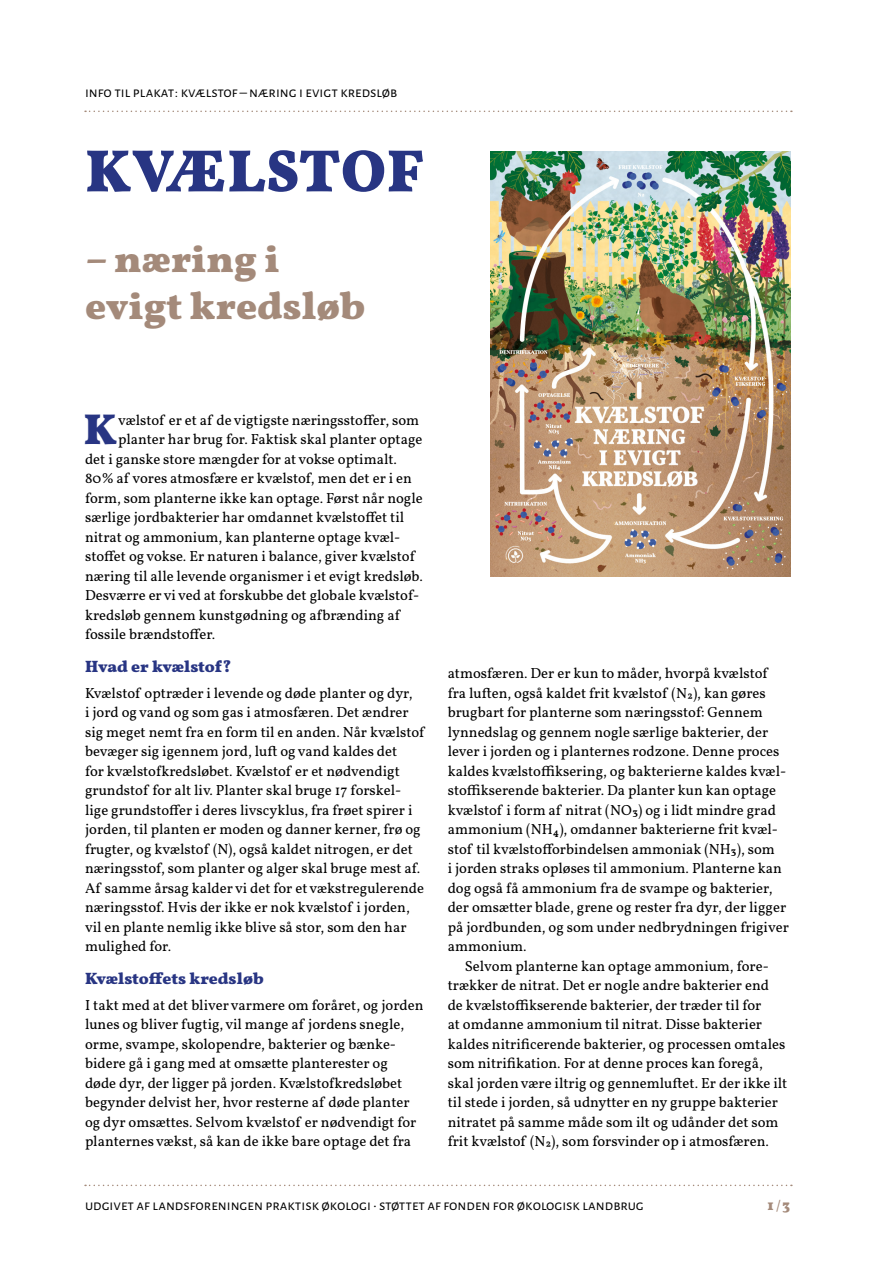
<style>
.page{position:relative;width:893px;height:1263px;background:#fff}
.page>*{position:absolute;margin:0;border:0;box-sizing:border-box;transform-origin:0 0}
.t1{font:700 60px "Vollkorn";letter-spacing:.01em;color:#283583}
.t2{font:700 43.35px "Vollkorn";color:#283583}
.t3{font:700 39px/46.8px "Vollkorn";color:#a48a7a}
.t4{font:700 16.5px "Vollkorn";color:#283583}
.t5{font:15px "Alegreya Sans SC";color:#000}
.t6{font:700 15px "Vollkorn";color:#a48a7a}
.t7{font:14.7px/19.5px "Vollkorn";color:#000}
.s1{font-family:"Alegreya Sans SC";font-weight:400}
</style>
<div class="page">
<svg style="left:85px;top:1184px;width:707px;height:2px"></svg>
<svg style="left:85px;top:111px;width:707px;height:1px"></svg>
<img style="left:490px;top:152px;width:301px;height:425px">
<p class="t5" style="left:85px;top:82px;width:314px">info til plakat: kvælstof – næring i evigt kredsløb</p>
<h1 class="t1" style="left:85px;top:132px;width:340px">Kvælstof</h1>
<h3 class="t3" style="left:85px;top:238px;width:282px">– næring i evigt kredsløb</h3>
<h2 class="t2" style="left:84px;top:401px;width:35px">K</h2>
<p class="t7" style="left:118px;top:410px;width:303px">vælstof er et af de vigtigste næringsstoffer, som</p>
<p class="t7" style="left:118px;top:430px;width:306px">planter har brug for. Faktisk skal planter optage</p>
<p class="t7" style="left:85px;top:450px;width:313px">det i ganske store mængder for at vokse optimalt.</p>
<p class="t7" style="left:85px;top:469px;width:328px">80% af vores atmosfære er kvælstof, men det er i en</p>
<p class="t7" style="left:85px;top:489px;width:339px">form, som planterne ikke kan optage. Først når nogle</p>
<p class="t7" style="left:85px;top:508px;width:321px">særlige jordbakterier har omdannet kvælstoffet til</p>
<p class="t7" style="left:85px;top:528px;width:317px">nitrat og ammonium, kan planterne optage kvæl-</p>
<p class="t7" style="left:85px;top:547px;width:331px">stoffet og vokse. Er naturen i balance, giver kvælstof</p>
<p class="t7" style="left:85px;top:567px;width:339px">næring til alle levende organismer i et evigt kredsløb.</p>
<p class="t7" style="left:85px;top:586px;width:336px">Desværre er vi ved at forskubbe det globale kvælstof-</p>
<p class="t7" style="left:85px;top:606px;width:316px">kredsløb gennem kunstgødning og afbrænding af</p>
<p class="t7" style="left:85px;top:625px;width:132px">fossile brændstoffer.</p>
<p class="t4" style="left:85px;top:655px;width:147px">Hvad er kvælstof?</p>
<p class="t7" style="left:85px;top:683px;width:341px">Kvælstof optræder i levende og døde planter og dyr,<br>i jord og vand og som gas i atmosfæren. Det ændrer sig meget nemt fra en form til en anden. Når kvælstof bevæger sig igennem jord, luft og vand kaldes det<br>for kvælstofkredsløbet. Kvælstof er et nødvendigt grundstof for alt liv. Planter skal bruge 17 forskel&shy;lige grundstoffer i deres livscyklus, fra frøet spirer i jorden, til planten er moden og danner kerner, frø og frugter, og kvælstof (N), også kaldet nitrogen, er det næringsstof, som planter og alger skal bruge mest af.<br>Af samme årsag kalder vi det for et vækstregulerende næringsstof. Hvis der ikke er nok kvælstof i jorden, vil en plante nemlig ikke blive så stor, som den har mulighed for.</p>
<p class="t4" style="left:85px;top:967px;width:180px">Kvælstoffets kredsløb</p>
<p class="t7" style="left:85px;top:995px;width:340px">I takt med at det bliver varmere om foråret, og jorden lunes og bliver fugtig, vil mange af jordens snegle, orme, svampe, skolopendre, bakterier og bænke&shy;bidere gå i gang med at omsætte planterester og<br>døde dyr, der ligger på jorden. Kvælstofkredsløbet begynder delvist her, hvor resterne af døde planter og dyr omsættes. Selvom kvælstof er nødvendigt for planternes vækst, så kan de ikke bare optage det fra</p>
<p class="t7" style="left:448px;top:664px;width:343px">atmosfæren. Der er kun to måder, hvorpå kvælstof fra luften, også kaldet frit kvælstof (N²), kan gøres brugbart for planterne som næringsstof: Gennem lynnedslag og gennem nogle særlige bakterier, der lever i jorden og i planternes rodzone. Denne proces kaldes kvælstoffiksering, og bakterierne kaldes kvæl&shy;stoffikserende bakterier. Da planter kun kan optage kvælstof i form af nitrat (NO3) og i lidt mindre grad ammonium (NH4), omdanner bakterierne frit kvæl&shy;stof til kvælstofforbindelsen ammoniak (NH3), som<br>i jorden straks opløses til ammonium. Planterne kan dog også få ammonium fra de svampe og bakterier, der omsætter blade, grene og rester fra dyr, der ligger på jordbunden, og som under nedbrydningen frigiver ammonium.</p>
<p class="t7" style="left:448px;top:957px;width:341px;text-indent:17px">Selvom planterne kan optage ammonium, fore&shy;trækker de nitrat. Det er nogle andre bakterier end de kvælstoffikserende bakterier, der træder til for<br>at omdanne ammonium til nitrat. Disse bakterier kaldes nitrificerende bakterier, og processen omtales som nitrifikation. For at denne proces kan foregå, skal jorden være iltrig og gennemluftet. Er der ikke ilt til stede i jorden, så udnytter en ny gruppe bakterier nitratet på samme måde som ilt og udånder det som frit kvælstof (N²), som forsvinder op i atmosfæren.</p>
<p class="t5" style="left:85px;top:1195px;width:560px">udgivet af landsforeningen praktisk økologi • støttet af fonden for økologisk landbrug</p>
<p class="t6" style="left:768px;top:1195px;width:24px">1 <span class="s1">/</span>3</p>
</div>
